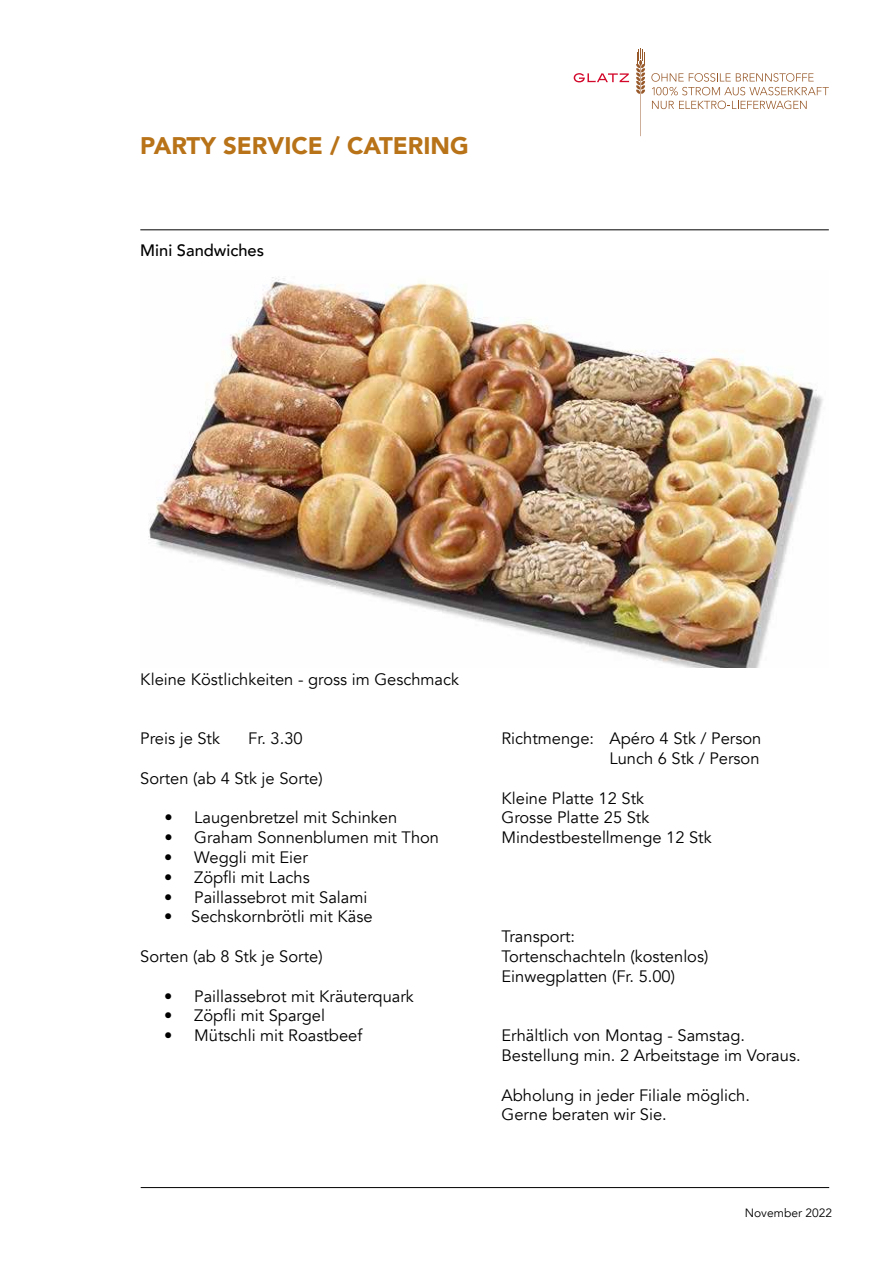
<style>
.page{position:relative;width:893px;height:1263px;background:#fff}
.page>*{position:absolute;margin:0;border:0;box-sizing:border-box;transform-origin:0 0}
.t1{font:900 24px "Avenir";color:#b87217}
.t2{font:16.5px/19.8px "Avenir";color:#000}
.t3{font:500 16.5px "Avenir";color:#000}
.t4{font:12px "Avenir";color:#000}
</style>
<div class="page">
<img style="left:148px;top:277px;width:675px;height:391px">
<hr style="left:140px;top:230px;width:689px;height:1px;background:#000">
<hr style="left:141px;top:1187px;width:688px;height:1px;background:#000">
<svg style="left:651px;top:73px;width:178px;height:36px"></svg>
<svg style="left:574px;top:73px;width:55px;height:9px"></svg>
<svg style="left:636px;top:48px;width:9px;height:88px"></svg>
<h1 class="t1" style="left:140px;top:125px;width:330px">PARTY SERVICE / CATERING</h1>
<p class="t3" style="left:140px;top:236px;width:125px">Mini Sandwiches</p>
<p class="t2" style="left:140px;top:669px;width:320px">Kleine Köstlichkeiten - gross im Geschmack</p>
<p class="t2" style="left:140px;top:729px;width:81px">Preis je Stk</p>
<p class="t2" style="left:248px;top:729px;width:56px">Fr. 3.30</p>
<p class="t2" style="left:140px;top:768px;width:184px">Sorten (ab 4 Stk je Sorte)</p>
<p class="t2" style="left:164px;top:808px;width:234px">• Laugenbretzel mit Schinken</p>
<p class="t2" style="left:164px;top:828px;width:276px">• Graham Sonnenblumen mit Thon</p>
<p class="t2" style="left:164px;top:848px;width:145px">• Weggli mit Eier</p>
<p class="t2" style="left:164px;top:867px;width:147px">• Zöpfli mit Lachs</p>
<p class="t2" style="left:164px;top:887px;width:205px">• Paillassebrot mit Salami</p>
<p class="t2" style="left:164px;top:907px;width:210px">• Sechskornbrötli mit Käse</p>
<p class="t2" style="left:140px;top:947px;width:184px">Sorten (ab 8 Stk je Sorte)</p>
<p class="t2" style="left:164px;top:986px;width:251px">• Paillassebrot mit Kräuterquark</p>
<p class="t2" style="left:164px;top:1006px;width:162px">• Zöpfli mit Spargel</p>
<p class="t2" style="left:164px;top:1026px;width:199px">• Mütschli mit Roastbeef</p>
<p class="t2" style="left:501px;top:729px;width:261px;text-align:right">Richtmenge: Apéro 4 Stk / Person<br>Lunch 6 Stk / Person</p>
<p class="t2" style="left:501px;top:788px;width:212px">Kleine Platte 12 Stk<br>Grosse Platte 25 Stk<br>Mindestbestellmenge 12 Stk</p>
<p class="t2" style="left:501px;top:927px;width:208px">Transport:<br>Tortenschachteln (kostenlos)<br>Einwegplatten (Fr. 5.00)</p>
<p class="t2" style="left:501px;top:1026px;width:301px">Erhältlich von Montag - Samstag.<br>Bestellung min. 2 Arbeitstage im Voraus.</p>
<p class="t2" style="left:501px;top:1085px;width:250px">Abholung in jeder Filiale möglich.<br>Gerne beraten wir Sie.</p>
<p class="t4" style="left:745px;top:1205px;width:89px">November 2022</p>
</div>
